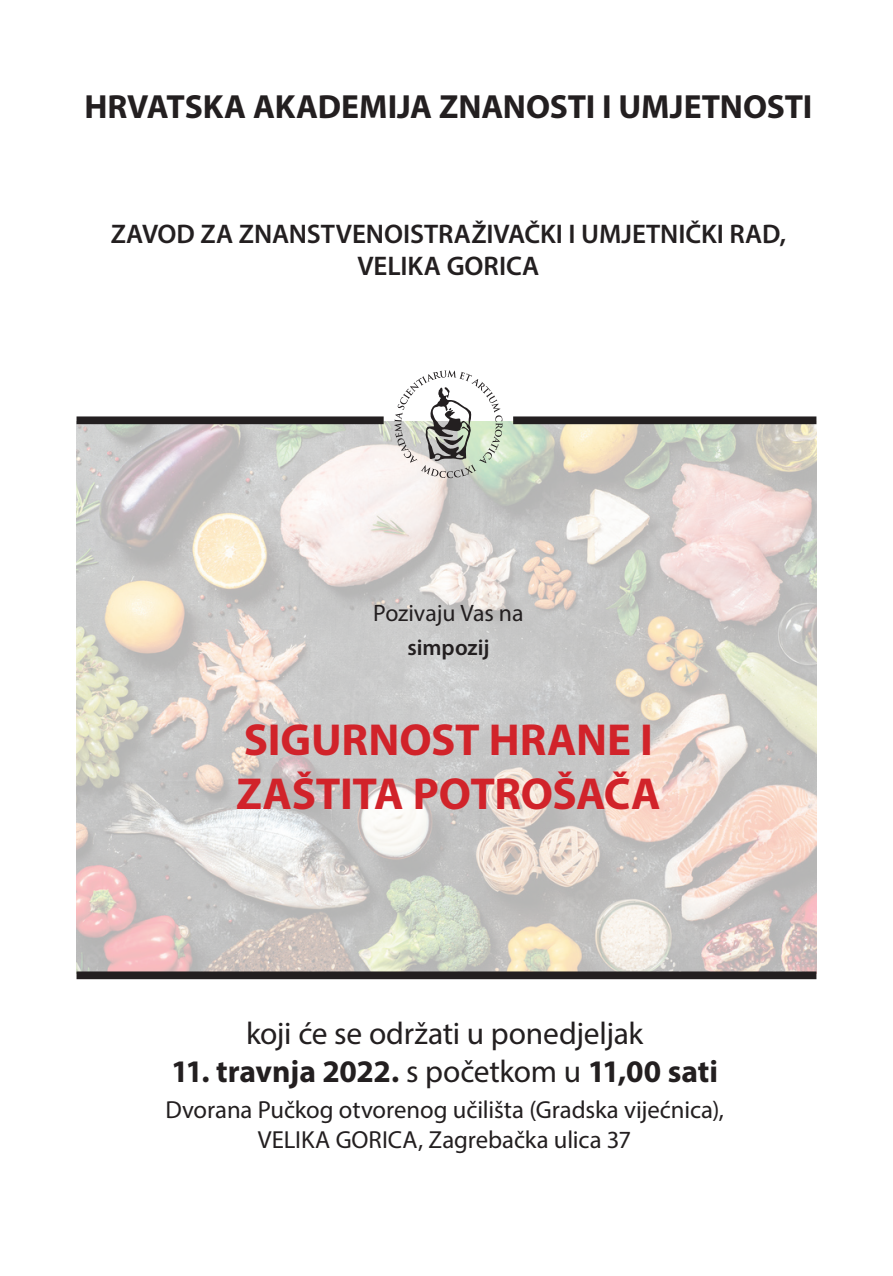
<style>
.page{position:relative;width:893px;height:1276px;background:#fff}
.page>*{position:absolute;margin:0;border:0;box-sizing:border-box;transform-origin:0 0}
.t1{font:700 45px/54px "Myriad Pro";letter-spacing:-.005em;color:#d1232a}
.t2{font:700 33.52px "Myriad Pro";letter-spacing:-.005em;color:#231f20}
.t3{font:700 31.5px "Myriad Pro";letter-spacing:-.01em;color:#231f20}
.t4{font:31.5px "Myriad Pro";letter-spacing:-.01em;color:#231f20}
.t5{font:600 27px/32.4px "Myriad Pro";color:#231f20;text-align:center}
.t6{font:24.75px/29.7px "Myriad Pro";letter-spacing:-.005em;color:#231f20;text-align:center}
.t7{font:23.85px "Myriad Pro";letter-spacing:-.005em;color:#231f20}
.t8{font:600 22.5px "Myriad Pro";color:#231f20}
.s1{font-weight:400}
</style>
<div class="page">
<img style="left:77px;top:421px;width:739px;height:550px">
<svg style="left:394px;top:370px;width:108px;height:108px"></svg>
<div style="left:77px;top:971px;width:739px;height:8px;background:#231f20"></div>
<div style="left:513px;top:416px;width:303px;height:8px;background:#231f20"></div>
<div style="left:77px;top:416px;width:307px;height:8px;background:#231f20"></div>
<h2 class="t2" style="left:84px;top:85px;width:729px">HRVATSKA AKADEMIJA ZNANOSTI I UMJETNOSTI</h2>
<p class="t5" style="left:111px;top:217px;width:677px">ZAVOD ZA ZNANSTVENOISTRAŽIVAČKI I UMJETNIČKI RAD,<br>VELIKA GORICA</p>
<p class="t7" style="left:373px;top:598px;width:152px">Pozivaju Vas na</p>
<p class="t8" style="left:407px;top:632px;width:84px">simpozij</p>
<h1 class="t1" style="left:236px;top:711px;width:426px">SIGURNOST HRANE I<br>ZAŠTITA POTROŠAČA</h1>
<p class="t4" style="left:246px;top:1014px;width:399px">koji će se održati u ponedjeljak</p>
<p class="t3" style="left:171px;top:1051px;width:549px">11. travnja 2022. <span class="s1">s početkom u</span> 11,00 sati</p>
<p class="t6" style="left:165px;top:1094px;width:560px">Dvorana Pučkog otvorenog učilišta (Gradska vijećnica),<br>VELIKA GORICA, Zagrebačka ulica 37</p>
</div>
